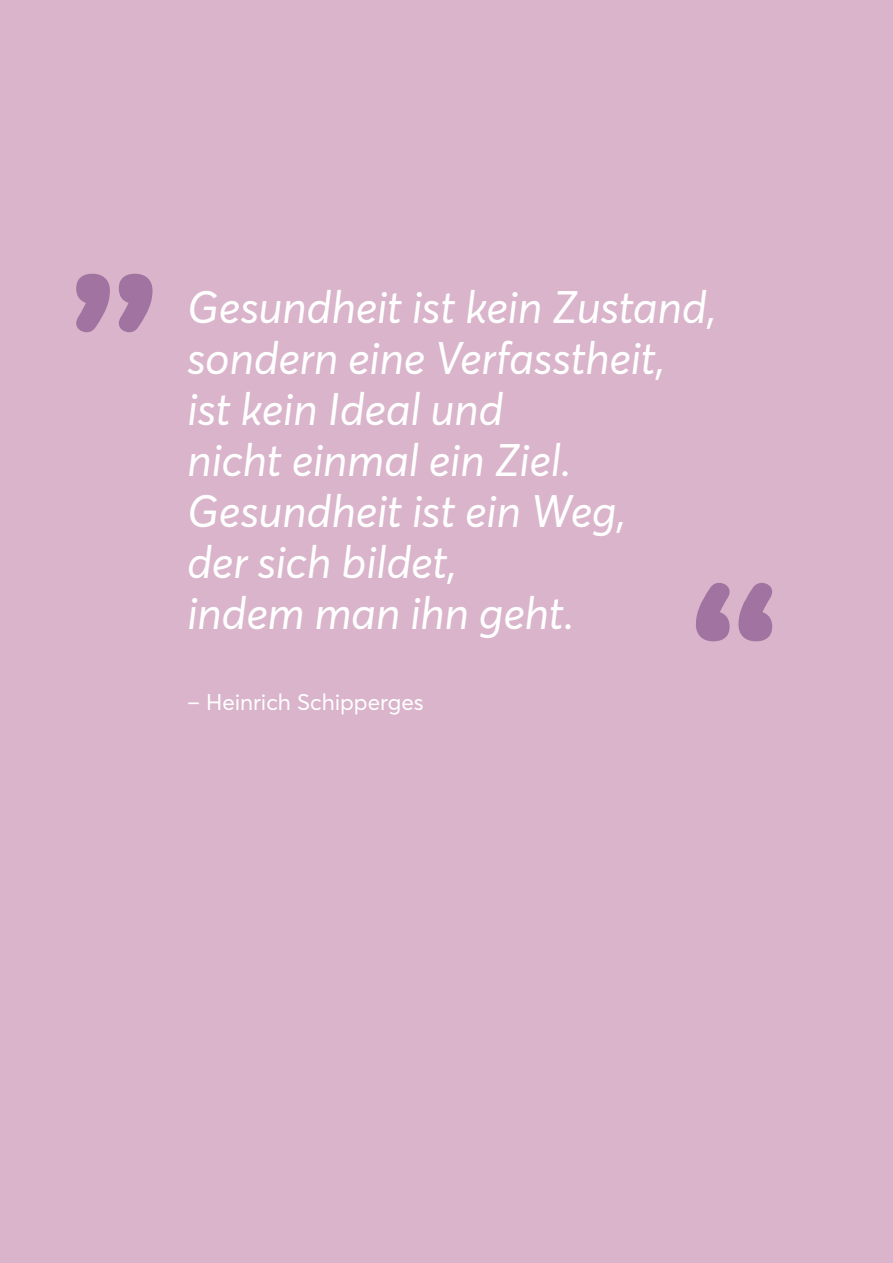
<style>
.page{position:relative;width:893px;height:1263px;background:#d9b4ca}
.page>*{position:absolute;margin:0;border:0;box-sizing:border-box;transform-origin:0 0}
.t1{font:900 162px "Apoka";color:#a173a1}
.t2{font:italic 45px/51px "Averta";letter-spacing:-.01em;color:#fff}
.t3{font:22.5px "Averta";letter-spacing:-.005em;color:#fff}
</style>
<div class="page">
<h1 class="t1" style="left:65px;top:141px;width:100px">„</h1>
<p class="t2" style="left:187px;top:282px;width:531px">Gesundheit ist kein Zustand, sondern eine Verfasstheit, ist kein Ideal und<br>nicht einmal ein Ziel.<br>Gesundheit ist ein Weg,<br>der sich bildet,<br>indem man ihn geht.</p>
<h1 class="t1" style="left:684px;top:536px;width:100px">“</h1>
<p class="t3" style="left:187px;top:687px;width:238px">– Heinrich Schipperges</p>
</div>
